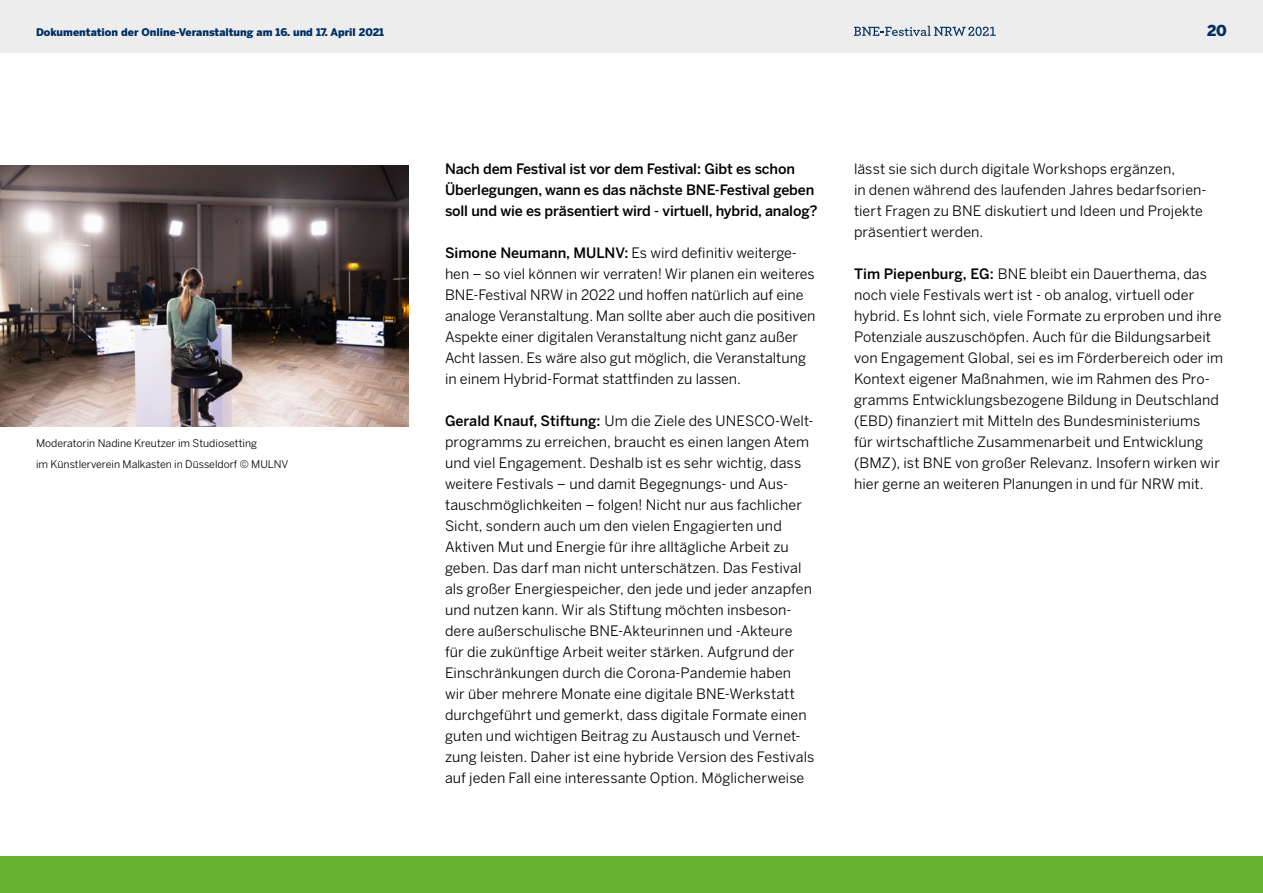
<style>
.page{position:relative;width:1263px;height:893px;background:#fff}
.page>*{position:absolute;margin:0;border:0;box-sizing:border-box;transform-origin:0 0}
.t1{font:900 15px "Benton Sans";color:#003063}
.t2{font:14.25px/21px "Benton Sans";letter-spacing:.005em;color:#000}
.t3{font:500 14.25px/21px "Benton Sans";letter-spacing:-.01em;color:#000}
.t4{font:10.5px/21px "Benton Sans";color:#000}
.t5{font:900 10.5px "Benton Sans";color:#003063}
.s1{font-weight:500}
</style>
<div class="page">
<div style="left:0;top:0;width:1263px;height:53px;background:#ededed"></div>
<svg style="left:854px;top:26px;width:142px;height:10px"></svg>
<div style="left:0;top:857px;width:1263px;height:36px;background:#65b32e"></div>
<img style="left:0;top:165px;width:409px;height:261px">
<p class="t5" style="left:36px;top:26px;width:350px">Dokumentation der Online-Veranstaltung am 16. und 17. April 2021</p>
<p class="t1" style="left:1207px;top:22px;width:21px">20</p>
<p class="t4" style="left:36px;top:433px;width:254px">Moderatorin Nadine Kreutzer im Studiosetting<br>im Künstlerverein Malkasten in Düsseldorf © MULNV</p>
<p class="t3" style="left:445px;top:158px;width:374px">Nach dem Festival ist vor dem Festival: Gibt es schon<br>Überlegungen, wann es das nächste BNE-Festival geben soll und wie es präsentiert wird - virtuell, hybrid, analog?</p>
<p class="t2" style="left:445px;top:242px;width:372px"><span class="s1">Simone Neumann, MULNV:</span> Es wird definitiv weiterge&shy;hen – so viel können wir verraten! Wir planen ein weiteres BNE-Festival NRW in 2022 und hoffen natürlich auf eine analoge Veranstaltung. Man sollte aber auch die positiven Aspekte einer digitalen Veranstaltung nicht ganz außer Acht lassen. Es wäre also gut möglich, die Veranstaltung in einem Hybrid-Format stattfinden zu lassen.</p>
<p class="t2" style="left:445px;top:410px;width:371px"><span class="s1">Gerald Knauf, Stiftung:</span> Um die Ziele des UNESCO-Welt&shy;programms zu erreichen, braucht es einen langen Atem und viel Engagement. Deshalb ist es sehr wichtig, dass weitere Festivals – und damit Begegnungs- und Aus&shy;tauschmöglichkeiten – folgen! Nicht nur aus fachlicher Sicht, sondern auch um den vielen Engagierten und Aktiven Mut und Energie für ihre alltägliche Arbeit zu geben. Das darf man nicht unterschätzen. Das Festival als großer Energiespeicher, den jede und jeder anzapfen und nutzen kann. Wir als Stiftung möchten insbeson&shy;dere außerschulische BNE-Akteurinnen und -Akteure für die zukünftige Arbeit weiter stärken. Aufgrund der Einschränkungen durch die Corona-Pandemie haben wir über mehrere Monate eine digitale BNE-Werkstatt durchgeführt und gemerkt, dass digitale Formate einen guten und wichtigen Beitrag zu Austausch und Vernet&shy;zung leisten. Daher ist eine hybride Version des Festivals auf jeden Fall eine interessante Option. Möglicherweise</p>
<p class="t2" style="left:854px;top:158px;width:354px">lässt sie sich durch digitale Workshops ergänzen,<br>in denen während des laufenden Jahres bedarfsorien&shy;tiert Fragen zu BNE diskutiert und Ideen und Projekte präsentiert werden.</p>
<p class="t2" style="left:854px;top:263px;width:371px"><span class="s1">Tim Piepenburg, EG:</span> BNE bleibt ein Dauerthema, das noch viele Festivals wert ist - ob analog, virtuell oder hybrid. Es lohnt sich, viele Formate zu erproben und ihre Potenziale auszuschöpfen. Auch für die Bildungsarbeit von Engagement Global, sei es im Förderbereich oder im Kontext eigener Maßnahmen, wie im Rahmen des Pro&shy;gramms Entwicklungsbezogene Bildung in Deutschland (EBD) finanziert mit Mitteln des Bundesministeriums<br>für wirtschaftliche Zusammenarbeit und Entwicklung (BMZ), ist BNE von großer Relevanz. Insofern wirken wir hier gerne an weiteren Planungen in und für NRW mit.</p>
</div>
